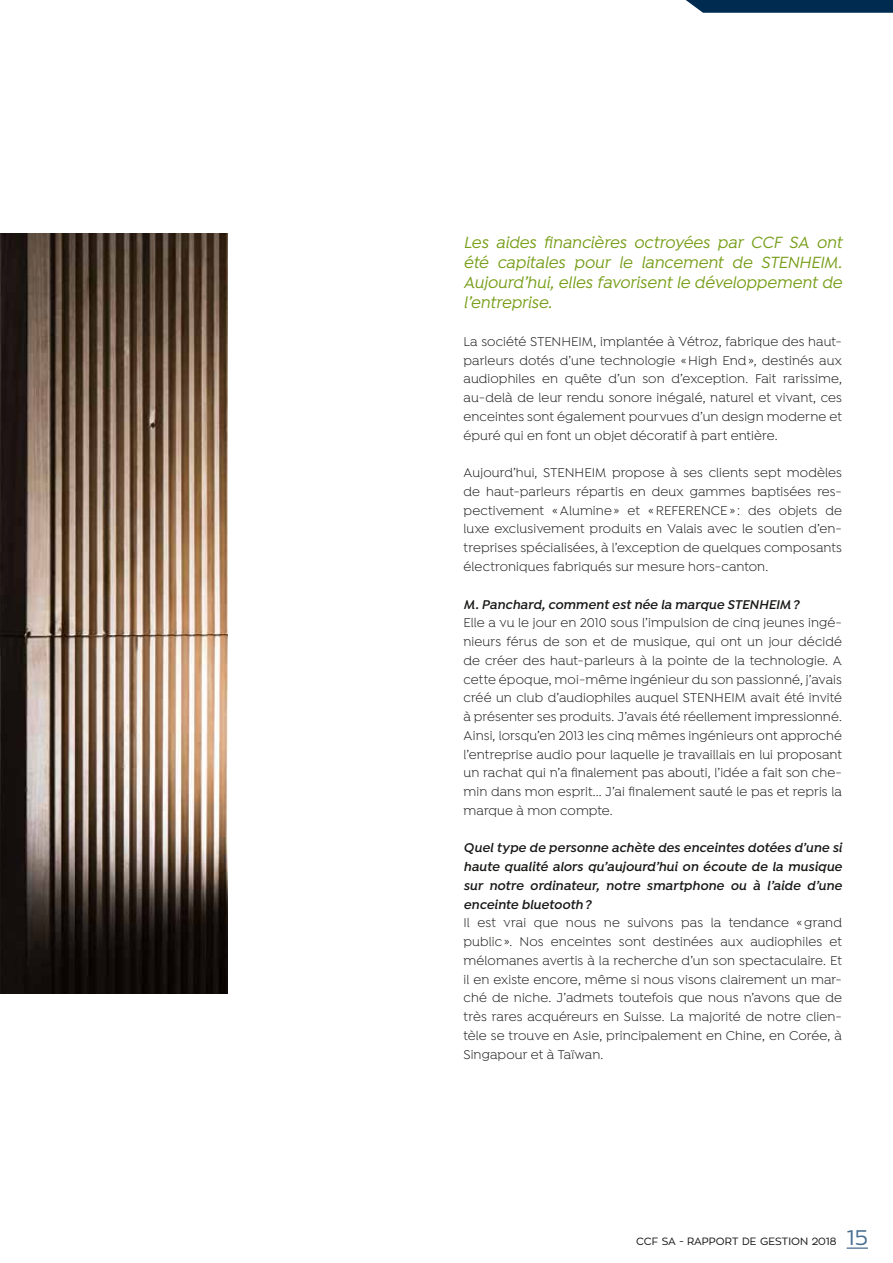
<style>
.page{position:relative;width:893px;height:1263px;background:#fff}
.page>*{position:absolute;margin:0;border:0;box-sizing:border-box;transform-origin:0 0}
.t1{font:italic 500 17.25px/20.2px "Isidora";letter-spacing:-.005em;color:#779e19;text-align:justify}
.t2{font:13.5px/18.8px "Isidora";letter-spacing:.005em;color:#181716;text-align:justify}
.t3{font:italic 600 13.5px/18.8px "Isidora";letter-spacing:.005em;color:#181716;text-align:justify}
.t4{font:10.5px "Zona Pro";color:#181716}
.s1{font-size:21px;color:#496f92}
</style>
<div class="page">
<hr style="left:847px;top:1247px;width:21px;height:2px;background:#496f92">
<svg style="left:686px;top:0;width:207px;height:13px;background:#0e375a"></svg>
<img style="left:0;top:234px;width:227px;height:760px">
<p class="t1" style="left:463px;top:233px;width:380px">Les aides financières octroyées par CCF SA ont été capitales pour le lancement de STENHEIM.<br>Aujourd’hui, elles favorisent le développement de l’entreprise.</p>
<p class="t2" style="left:463px;top:333px;width:380px">La société STENHEIM, implantée à Vétroz, fabrique des haut&shy;parleurs dotés d’une technologie «High End», destinés aux audiophiles en quête d’un son d’exception. Fait rarissime, au-delà de leur rendu sonore inégalé, naturel et vivant, ces enceintes sont également pourvues d’un design moderne et épuré qui en font un objet décoratif à part entière.</p>
<p class="t2" style="left:463px;top:464px;width:380px">Aujourd’hui, STENHEIM propose à ses clients sept modèles de haut-parleurs répartis en deux gammes baptisées res&shy;pectivement «Alumine» et «REFERENCE» : des objets de luxe exclusivement produits en Valais avec le soutien d’en&shy;treprises spécialisées, à l’exception de quelques composants électroniques fabriqués sur mesure hors-canton.</p>
<p class="t3" style="left:463px;top:595px;width:337px">M. Panchard, comment est née la marque STENHEIM?</p>
<p class="t2" style="left:463px;top:614px;width:380px">Elle a vu le jour en 2010 sous l’impulsion de cinq jeunes ingé&shy;nieurs férus de son et de musique, qui ont un jour décidé de créer des haut-parleurs à la pointe de la technologie. A cette époque, moi-même ingénieur du son passionné, j’avais créé un club d’audiophiles auquel STENHEIM avait été invité à présenter ses produits. J’avais été réellement impressionné.<br>Ainsi, lorsqu’en 2013 les cinq mêmes ingénieurs ont approché l’entreprise audio pour laquelle je travaillais en lui proposant un rachat qui n’a finalement pas abouti, l’idée a fait son che&shy;min dans mon esprit... J’ai finalement sauté le pas et repris la marque à mon compte.</p>
<p class="t3" style="left:463px;top:839px;width:380px">Quel type de personne achète des enceintes dotées d’une si haute qualité alors qu’aujourd’hui on écoute de la musique sur notre ordinateur, notre smartphone ou à l’aide d’une enceinte bluetooth?</p>
<p class="t2" style="left:463px;top:914px;width:380px">Il est vrai que nous ne suivons pas la tendance «grand public». Nos enceintes sont destinées aux audiophiles et mélomanes avertis à la recherche d’un son spectaculaire. Et il en existe encore, même si nous visons clairement un mar&shy;ché de niche. J’admets toutefois que nous n’avons que de très rares acquéreurs en Suisse. La majorité de notre clien&shy;tèle se trouve en Asie, principalement en Chine, en Corée, à Singapour et à Taïwan.</p>
<p class="t4" style="left:636px;top:1235px;width:233px">CCF SA - RAPPORT DE GESTION 2018 <span class="s1">15</span></p>
</div>
